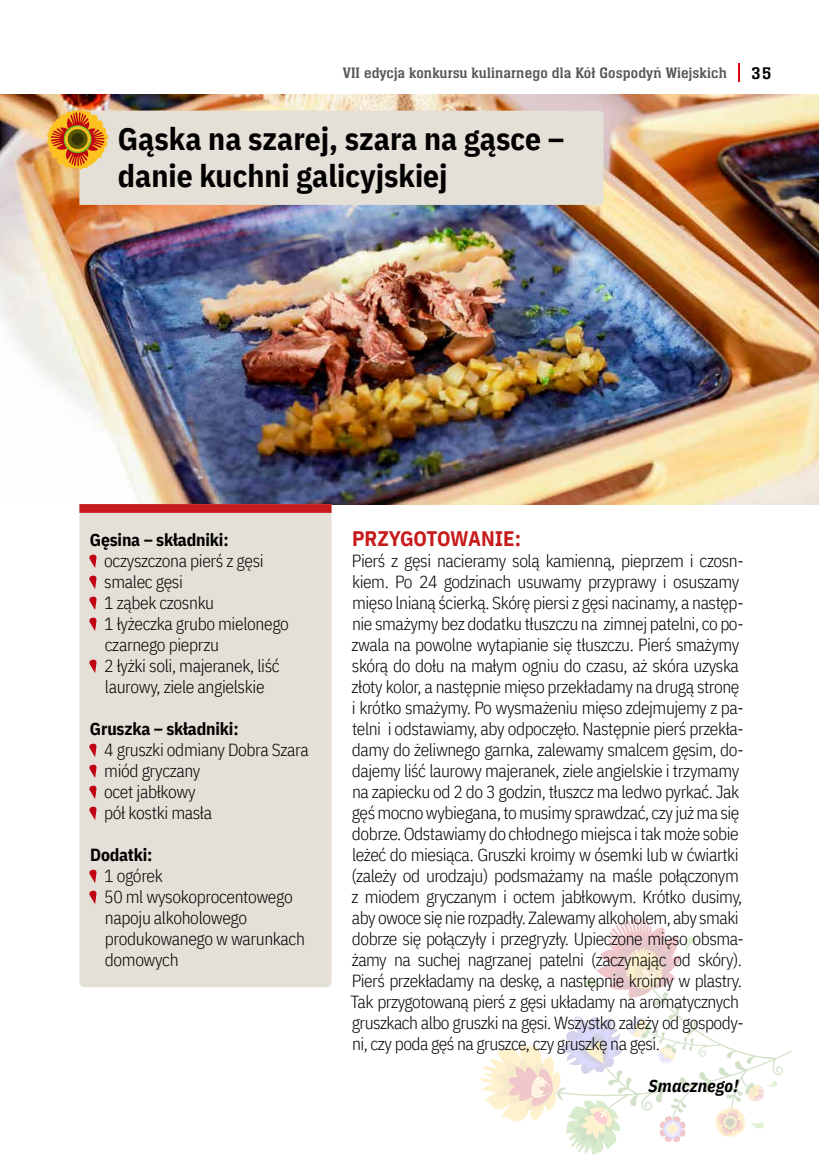
<style>
.page{position:relative;width:819px;height:1166px;background:#fff}
.page>*{position:absolute;margin:0;border:0;box-sizing:border-box;transform-origin:0 0}
.t1{font:700 31.5px/36.8px "IBM Plex Sans Cond";color:#000}
.t2{font:700 21px "IBM Plex Sans Cond";letter-spacing:-.005em;color:#c71a1b}
.t3{font:300 17.5px/21px "IBM Plex Sans Cond";letter-spacing:-.025em;color:#000}
.t4{font:700 17.5px "IBM Plex Sans Cond";letter-spacing:-.01em;color:#000}
.t5{font:italic 700 17.5px "IBM Plex Sans Cond";letter-spacing:.01em;color:#000}
.t6{font:17.5px "Neue Aachen Pro";color:#000}
.t7{font:15.75px "Neue Aachen Pro";letter-spacing:.01em;color:#575756}
</style>
<div class="page">
<svg style="left:480px;top:918px;width:311px;height:237px"></svg>
<img style="left:0;top:94px;width:819px;height:410px">
<div style="left:79px;top:111px;width:524px;height:94px;background:#e5e0d7"></div>
<div style="left:79px;top:513px;width:252px;height:474px;background:#e5e0d7"></div>
<svg style="left:89px;top:554px;width:8px;height:14px"></svg>
<svg style="left:89px;top:575px;width:8px;height:14px"></svg>
<svg style="left:89px;top:596px;width:8px;height:14px"></svg>
<svg style="left:89px;top:617px;width:8px;height:14px"></svg>
<svg style="left:89px;top:659px;width:8px;height:14px"></svg>
<svg style="left:89px;top:743px;width:8px;height:14px"></svg>
<svg style="left:89px;top:764px;width:8px;height:14px"></svg>
<svg style="left:89px;top:785px;width:8px;height:14px"></svg>
<svg style="left:89px;top:806px;width:8px;height:14px"></svg>
<svg style="left:89px;top:869px;width:8px;height:14px"></svg>
<svg style="left:89px;top:890px;width:8px;height:14px"></svg>
<div style="left:79px;top:504px;width:252px;height:9px;background:#c71a1b"></div>
<svg style="left:47px;top:111px;width:61px;height:59px;background:#d38f38"></svg>
<svg style="left:738px;top:63px;width:1px;height:19px"></svg>
<p class="t7" style="left:343px;top:64px;width:385px">VII edycja konkursu kulinarnego dla Kół Gospodyń Wiejskich</p>
<p class="t6" style="left:751px;top:63px;width:21px">35</p>
<h1 class="t1" style="left:118px;top:118px;width:448px">Gąska na szarej, szara na gąsce – danie kuchni galicyjskiej</h1>
<p class="t4" style="left:90px;top:526px;width:140px">Gęsina – składniki:</p>
<p class="t3" style="left:104px;top:549px;width:186px">oczyszczona pierś z gęsi smalec gęsi<br>1 ząbek czosnku<br>1 łyżeczka grubo mielonego czarnego pieprzu<br>2 łyżki soli, majeranek, liść laurowy, ziele angielskie</p>
<p class="t4" style="left:90px;top:715px;width:150px">Gruszka – składniki:</p>
<p class="t3" style="left:104px;top:738px;width:206px">4 gruszki odmiany Dobra Szara miód gryczany<br>ocet jabłkowy<br>pół kostki masła</p>
<p class="t4" style="left:90px;top:841px;width:64px">Dodatki:</p>
<p class="t3" style="left:104px;top:864px;width:202px">1 ogórek<br>50 ml wysokoprocentowego napoju alkoholowego produkowanego w warunkach domowych</p>
<p class="t2" style="left:352px;top:522px;width:170px">PRZYGOTOWANIE:</p>
<p class="t3" style="left:350px;top:549px;width:395px">Pierś z gęsi nacieramy solą kamienną, pieprzem i czosn&shy;kiem. Po 24 godzinach usuwamy przyprawy i osuszamy mięso lnianą ścierką. Skórę piersi z gęsi nacinamy, a następ&shy;nie smażymy bez dodatku tłuszczu na zimnej patelni, co po&shy;zwala na powolne wytapianie się tłuszczu. Pierś smażymy skórą do dołu na małym ogniu do czasu, aż skóra uzyska złoty kolor, a następnie mięso przekładamy na drugą stronę i krótko smażymy. Po wysmażeniu mięso zdejmujemy z pa&shy;telni i odstawiamy, aby odpoczęło. Następnie pierś przekła&shy;damy do żeliwnego garnka, zalewamy smalcem gęsim, do&shy;dajemy liść laurowy majeranek, ziele angielskie i trzymamy na zapiecku od 2 do 3 godzin, tłuszcz ma ledwo pyrkać. Jak gęś mocno wybiegana, to musimy sprawdzać, czy już ma się dobrze. Odstawiamy do chłodnego miejsca i tak może sobie leżeć do miesiąca. Gruszki kroimy w ósemki lub w ćwiartki (zależy od urodzaju) podsmażamy na maśle połączonym z miodem gryczanym i octem jabłkowym. Krótko dusimy, aby owoce się nie rozpadły. Zalewamy alkoholem, aby smaki dobrze się połączyły i przegryzły. Upieczone mięso obsma&shy;żamy na suchej nagrzanej patelni (zaczynając od skóry).<br>Pierś przekładamy na deskę, a następnie kroimy w plastry.<br>Tak przygotowaną pierś z gęsi układamy na aromatycznych gruszkach albo gruszki na gęsi. Wszystko zależy od gospody&shy;ni, czy poda gęś na gruszce, czy gruszkę na gęsi.</p>
<p class="t5" style="left:648px;top:1072px;width:92px">Smacznego!</p>
</div>
